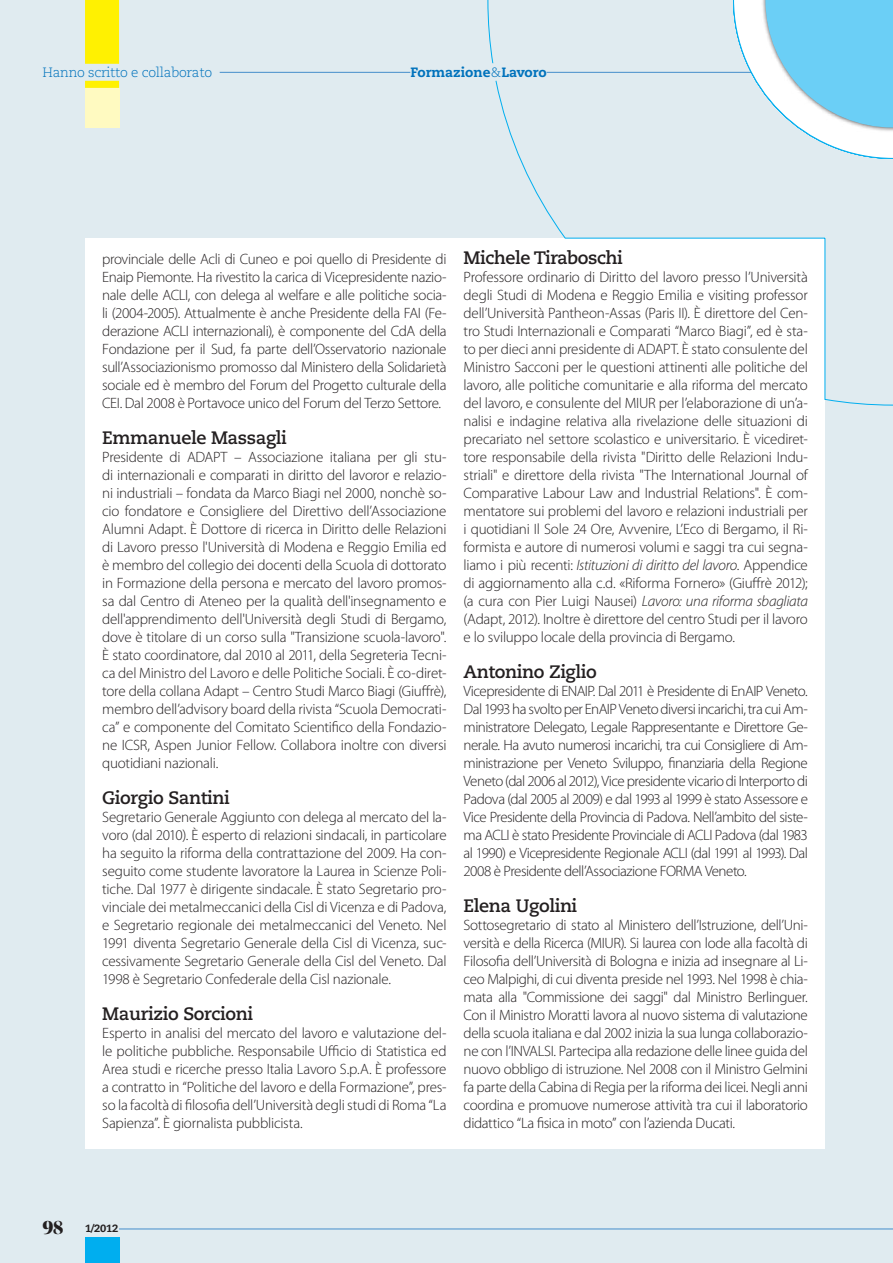
<style>
.page{position:relative;width:893px;height:1263px;background:#e0ebf0}
.page>*{position:absolute;margin:0;border:0;box-sizing:border-box;transform-origin:0 0}
.t1{font:700 18px "Caecilia LT Std";letter-spacing:-.02em;color:#231f20}
.t2{font:300 15px/18px "Myriad Pro";letter-spacing:-.015em;color:#231f20;text-align:justify}
.t3{font:300 13.5px "Caecilia LT Std";letter-spacing:-.02em;color:#0072bc}
.t4{font:800 13.5px "Caecilia LT Std";color:#0072bc}
.t5{font:800 10.5px "Caecilia LT Std";color:#231f20}
.s1{font-weight:300}
.s2{font-style:italic}
.s3{font-family:"Kepler Std Black Disp";font-weight:400;font-size:21px}
</style>
<div class="page">
<svg style="left:85px;top:0;width:34px;height:88px"></svg>
<div style="left:85px;top:1237px;width:34px;height:26px;background:#00aeef"></div>
<hr style="left:119px;top:1228px;width:774px;height:1px;background:#448dcb">
<hr style="left:220px;top:72px;width:552px;height:1px;background:#448dcb">
<div style="left:85px;top:238px;width:740px;height:910px;background:#fff"></div>
<div style="left:85px;top:88px;width:34px;height:40px;background:#fffac1"></div>
<svg style="left:487px;top:0;width:406px;height:80px"></svg>
<div style="left:410px;top:63px;width:137px;height:20px;background:#e0ebf0"></div>
<svg style="left:495px;top:80px;width:398px;height:326px"></svg>
<p class="t3" style="left:43px;top:65px;width:171px">Hanno scritto e collaborato</p>
<p class="t4" style="left:410px;top:64px;width:138px">Formazione<span class="s1">&amp;</span>Lavoro</p>
<p class="t2" style="left:102px;top:250px;width:346px">provinciale delle Acli di Cuneo e poi quello di Presidente di Enaip Piemonte. Ha rivestito la carica di Vicepresidente nazio&shy;nale delle ACLI, con delega al welfare e alle politiche socia&shy;li (2004-2005). Attualmente è anche Presidente della FAI (Fe&shy;derazione ACLI internazionali), è componente del CdA della Fondazione per il Sud, fa parte dell’Osservatorio nazionale sull’Associazionismo promosso dal Ministero della Solidarietà sociale ed è membro del Forum del Progetto culturale della CEI. Dal 2008 è Portavoce unico del Forum del Terzo Settore.</p>
<p class="t1" style="left:102px;top:427px;width:186px">Emmanuele Massagli</p>
<p class="t2" style="left:102px;top:448px;width:346px">Presidente di ADAPT – Associazione italiana per gli stu&shy;di internazionali e comparati in diritto del lavoror e relazio&shy;ni industriali – fondata da Marco Biagi nel 2000, nonchè so&shy;cio fondatore e Consigliere del Direttivo dell’Associazione Alumni Adapt. È Dottore di ricerca in Diritto delle Relazioni di Lavoro presso l'Università di Modena e Reggio Emilia ed è membro del collegio dei docenti della Scuola di dottorato in Formazione della persona e mercato del lavoro promos&shy;sa dal Centro di Ateneo per la qualità dell'insegnamento e dell'apprendimento dell'Università degli Studi di Bergamo, dove è titolare di un corso sulla "Transizione scuola-lavoro".<br>È stato coordinatore, dal 2010 al 2011, della Segreteria Tecni&shy;ca del Ministro del Lavoro e delle Politiche Sociali. È co-diret&shy;tore della collana Adapt – Centro Studi Marco Biagi (Giuffrè), membro dell’advisory board della rivista “Scuola Democrati&shy;ca” e componente del Comitato Scientifico della Fondazio&shy;ne ICSR, Aspen Junior Fellow. Collabora inoltre con diversi quotidiani nazionali.</p>
<p class="t1" style="left:102px;top:787px;width:129px">Giorgio Santini</p>
<p class="t2" style="left:102px;top:808px;width:346px">Segretario Generale Aggiunto con delega al mercato del la&shy;voro (dal 2010). È esperto di relazioni sindacali, in particolare ha seguito la riforma della contrattazione del 2009. Ha con&shy;seguito come studente lavoratore la Laurea in Scienze Poli&shy;tiche. Dal 1977 è dirigente sindacale. È stato Segretario pro&shy;vinciale dei metalmeccanici della Cisl di Vicenza e di Padova, e Segretario regionale dei metalmeccanici del Veneto. Nel 1991 diventa Segretario Generale della Cisl di Vicenza, suc&shy;cessivamente Segretario Generale della Cisl del Veneto. Dal 1998 è Segretario Confederale della Cisl nazionale.</p>
<p class="t1" style="left:102px;top:1003px;width:152px">Maurizio Sorcioni</p>
<p class="t2" style="left:102px;top:1024px;width:346px">Esperto in analisi del mercato del lavoro e valutazione del&shy;le politiche pubbliche. Responsabile Ufficio di Statistica ed Area studi e ricerche presso Italia Lavoro S.p.A. È professore a contratto in “Politiche del lavoro e della Formazione”, pres&shy;so la facoltà di filosofia dell’Università degli studi di Roma “La Sapienza”. È giornalista pubblicista.</p>
<p class="t1" style="left:464px;top:247px;width:161px">Michele Tiraboschi</p>
<p class="t2" style="left:464px;top:268px;width:346px">Professore ordinario di Diritto del lavoro presso l’Università degli Studi di Modena e Reggio Emilia e visiting professor dell’Università Pantheon-Assas (Paris II). È direttore del Cen&shy;tro Studi Internazionali e Comparati “Marco Biagi”, ed è sta&shy;to per dieci anni presidente di ADAPT. È stato consulente del Ministro Sacconi per le questioni attinenti alle politiche del lavoro, alle politiche comunitarie e alla riforma del mercato del lavoro, e consulente del MIUR per l’elaborazione di un’a&shy;nalisi e indagine relativa alla rivelazione delle situazioni di precariato nel settore scolastico e universitario. È vicediret&shy;tore responsabile della rivista "Diritto delle Relazioni Indu&shy;striali" e direttore della rivista "The International Journal of Comparative Labour Law and Industrial Relations". È com&shy;mentatore sui problemi del lavoro e relazioni industriali per i quotidiani Il Sole 24 Ore, Avvenire, L’Eco di Bergamo, il Ri&shy;formista e autore di numerosi volumi e saggi tra cui segna&shy;liamo i più recenti: <span class="s2">Istituzioni di diritto del lavoro</span>. Appendice di aggiornamento alla c.d. «Riforma Fornero» (Giuffrè 2012); (a cura con Pier Luigi Nausei) <span class="s2">Lavoro: una riforma sbagliata </span>(Adapt, 2012). Inoltre è direttore del centro Studi per il lavoro e lo sviluppo locale della provincia di Bergamo.</p>
<p class="t1" style="left:464px;top:661px;width:135px">Antonino Ziglio</p>
<p class="t2" style="left:464px;top:682px;width:346px">Vicepresidente di ENAIP. Dal 2011 è Presidente di EnAIP Veneto.<br>Dal 1993 ha svolto per EnAIP Veneto diversi incarichi, tra cui Am&shy;ministratore Delegato, Legale Rappresentante e Direttore Ge&shy;nerale. Ha avuto numerosi incarichi, tra cui Consigliere di Am&shy;ministrazione per Veneto Sviluppo, finanziaria della Regione Veneto (dal 2006 al 2012), Vice presidente vicario di Interporto di Padova (dal 2005 al 2009) e dal 1993 al 1999 è stato Assessore e Vice Presidente della Provincia di Padova. Nell’ambito del siste&shy;ma ACLI è stato Presidente Provinciale di ACLI Padova (dal 1983 al 1990) e Vicepresidente Regionale ACLI (dal 1991 al 1993). Dal 2008 è Presidente dell’Associazione FORMA Veneto.</p>
<p class="t1" style="left:464px;top:895px;width:115px">Elena Ugolini</p>
<p class="t2" style="left:464px;top:916px;width:346px">Sottosegretario di stato al Ministero dell’Istruzione, dell’Uni&shy;versità e della Ricerca (MIUR). Si laurea con lode alla facoltà di Filosofia dell’Università di Bologna e inizia ad insegnare al Li&shy;ceo Malpighi, di cui diventa preside nel 1993. Nel 1998 è chia&shy;mata alla "Commissione dei saggi" dal Ministro Berlinguer.<br>Con il Ministro Moratti lavora al nuovo sistema di valutazione della scuola italiana e dal 2002 inizia la sua lunga collaborazio&shy;ne con l’INVALSI. Partecipa alla redazione delle linee guida del nuovo obbligo di istruzione. Nel 2008 con il Ministro Gelmini fa parte della Cabina di Regia per la riforma dei licei. Negli anni coordina e promuove numerose attività tra cui il laboratorio didattico “La fisica in moto” con l’azienda Ducati.</p>
<p class="t5" style="left:43px;top:1221px;width:77px"><span class="s3">98</span> 1/2012</p>
</div>
